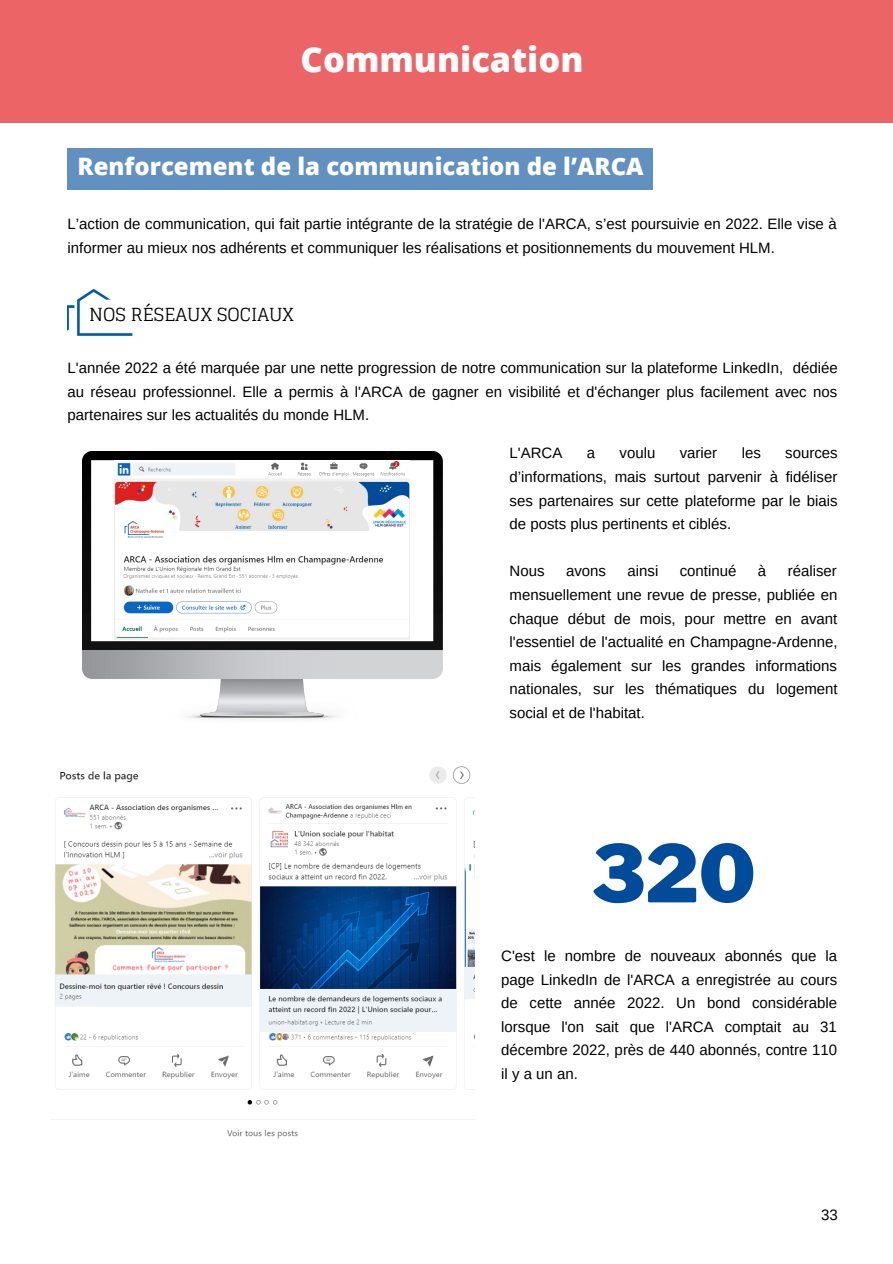
<style>
.page{position:relative;width:893px;height:1264px;background:#fff}
.page>*{position:absolute;margin:0;border:0;box-sizing:border-box;transform-origin:0 0}
.t1{font:900 78.75px "Libre Franklin";color:#004c9b}
.t2{font:800 34.5px "Open Sans";color:#fff}
.t3{font:800 24px "Open Sans";color:#fff}
.t4{font:18px "Glegoo";color:#000}
.t5{font:15px/23.5px "Arimo";color:#000;text-align:justify}
</style>
<div class="page">
<div style="left:0;top:0;width:892px;height:122px;background:#ec6466"></div>
<div style="left:68px;top:148px;width:585px;height:42px;background:#6290c1"></div>
<img style="left:67px;top:289px;width:66px;height:47px">
<img style="left:82px;top:451px;width:360px;height:268px">
<img style="left:115px;top:461px;width:294px;height:178px">
<img style="left:55px;top:766px;width:419px;height:373px">
<p class="t2" style="left:300px;top:35px;width:284px">Communication</p>
<p class="t3" style="left:77px;top:149px;width:567px">Renforcement de la communication de l’ARCA</p>
<p class="t5" style="left:68px;top:212px;width:770px">L’action de communication, qui fait partie intégrante de la stratégie de l'ARCA, s’est poursuivie en 2022. Elle vise à informer au mieux nos adhérents et communiquer les réalisations et positionnements du mouvement HLM.</p>
<p class="t4" style="left:89px;top:304px;width:206px">NOS RÉSEAUX SOCIAUX</p>
<p class="t5" style="left:68px;top:356px;width:771px">L'année 2022 a été marquée par une nette progression de notre communication sur la plateforme LinkedIn, dédiée au réseau professionnel. Elle a permis à l'ARCA de gagner en visibilité et d'échanger plus facilement avec nos partenaires sur les actualités du monde HLM.</p>
<p class="t5" style="left:509px;top:441px;width:54px">L'ARCA</p>
<p class="t5" style="left:586px;top:441px;width:10px">a</p>
<p class="t5" style="left:619px;top:441px;width:37px">voulu</p>
<p class="t5" style="left:679px;top:441px;width:39px">varier</p>
<p class="t5" style="left:741px;top:441px;width:21px">les</p>
<p class="t5" style="left:509px;top:441px;width:330px;text-indent:276px">sources d’informations, mais surtout parvenir à fidéliser ses partenaires sur cette plateforme par le biais de posts plus pertinents et ciblés.</p>
<p class="t5" style="left:509px;top:559px;width:36px">Nous</p>
<p class="t5" style="left:566px;top:559px;width:41px">avons</p>
<p class="t5" style="left:627px;top:559px;width:32px">ainsi</p>
<p class="t5" style="left:679px;top:559px;width:58px">continué</p>
<p class="t5" style="left:758px;top:559px;width:10px">à</p>
<p class="t5" style="left:509px;top:559px;width:330px;text-indent:278px">réaliser mensuellement une revue de presse, publiée en chaque début de mois, pour mettre en avant l'essentiel de l'actualité en Champagne-Ardenne, mais également sur les grandes informations nationales, sur les thématiques du logement social et de l'habitat.</p>
<p class="t1" style="left:591px;top:826px;width:165px">320</p>
<p class="t5" style="left:501px;top:944px;width:337px">C'est le nombre de nouveaux abonnés que la page LinkedIn de l'ARCA a enregistrée au cours de cette année 2022. Un bond considérable lorsque l'on sait que l'ARCA comptait au 31 décembre 2022, près de 440 abonnés, contre 110 il y a un an.</p>
<p class="t5" style="left:821px;top:1202px;width:18px">33</p>
</div>
